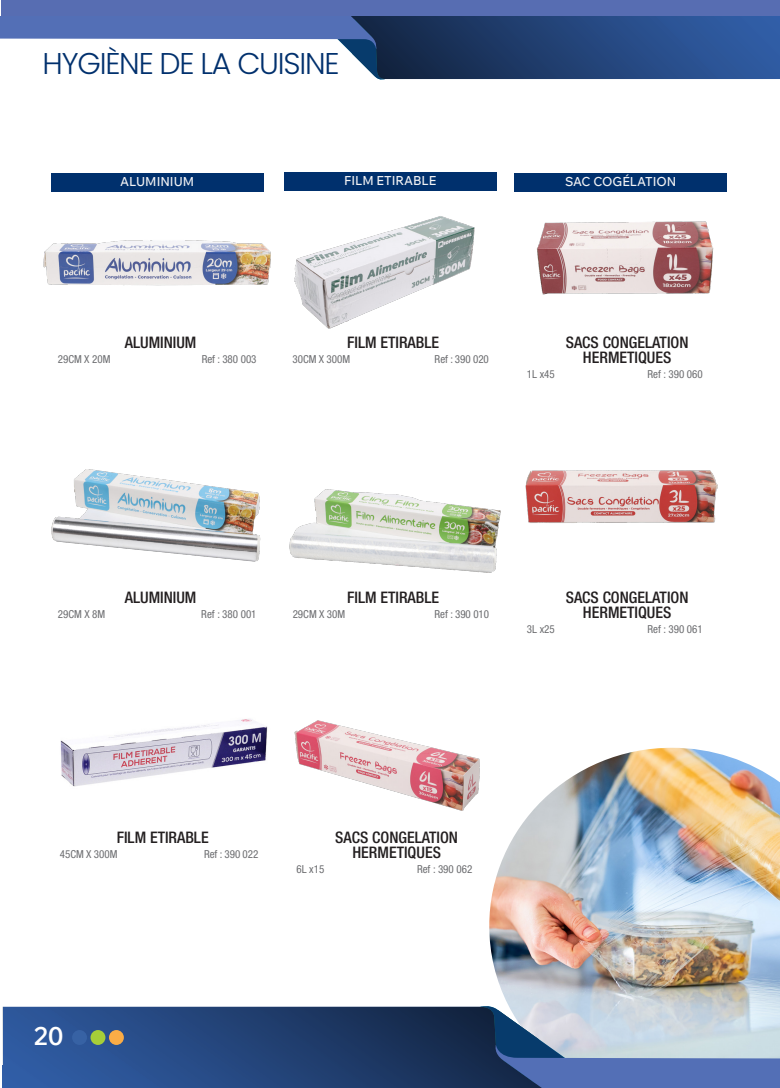
<style>
.page{position:relative;width:780px;height:1088px;background:#fff}
.page>*{position:absolute;margin:0;border:0;box-sizing:border-box;transform-origin:0 0}
.t1{font:300 30px "Poppins";letter-spacing:-.04em;color:#00306d}
.t2{font:600 25px "Wix Madefor Text";color:#fff}
.Nom_objet{font:500 condensed 15.88px/15px "Helvetica Neue";color:#231f20;text-align:center}
.t3{font:500 12.5px "Wix Madefor Text";color:#f2f2f4}
.descriptif_objet{font:condensed 11px "Helvetica Neue LT Std";color:#6c6d70}
</style>
<div class="page">
<div style="left:1px;top:0;width:778px;height:18px;background:#576db2"></div>
<img style="left:489px;top:748px;width:291px;height:256px">
<svg style="left:3px;top:1007px;width:477px;height:81px;background:#234378"></svg>
<svg style="left:480px;top:1004px;width:300px;height:84px;background:#8a9ebf"></svg>
<svg style="left:0;top:16px;width:780px;height:64px"></svg>
<div style="left:51px;top:174px;width:212px;height:18px;background:#00306d"></div>
<div style="left:284px;top:172px;width:212px;height:19px;background:#00306d"></div>
<img style="left:43px;top:240px;width:228px;height:46px">
<img style="left:51px;top:469px;width:210px;height:93px">
<img style="left:294px;top:216px;width:181px;height:113px">
<img style="left:514px;top:173px;width:213px;height:122px">
<img style="left:525px;top:470px;width:193px;height:53px">
<img style="left:294px;top:720px;width:221px;height:90px">
<img style="left:289px;top:489px;width:212px;height:84px">
<img style="left:60px;top:719px;width:208px;height:68px">
<div style="left:72px;top:1030px;width:15px;height:15px;background:#3762a4;border-radius:50%"></div>
<div style="left:90px;top:1030px;width:15px;height:15px;background:#a6ce39;border-radius:50%"></div>
<div style="left:109px;top:1030px;width:15px;height:15px;background:#faac46;border-radius:50%"></div>
<p class="t1" style="left:43px;top:46px;width:299px">HYGIÈNE DE LA CUISINE</p>
<p class="t3" style="left:120px;top:172px;width:76px">ALUMINIUM</p>
<p class="t3" style="left:344px;top:171px;width:93px">FILM ETIRABLE</p>
<p class="t3" style="left:565px;top:172px;width:113px">SAC COGÉLATION</p>
<p class="Nom_objet" style="left:125px;top:334px;width:73px">ALUMINIUM</p>
<p class="descriptif_objet" style="left:58px;top:352px;width:54px">29CM X 20M</p>
<p class="descriptif_objet" style="left:202px;top:352px;width:56px">Ref : 380 003</p>
<p class="Nom_objet" style="left:347px;top:334px;width:93px">FILM ETIRABLE</p>
<p class="descriptif_objet" style="left:292px;top:352px;width:59px">30CM X 300M</p>
<p class="descriptif_objet" style="left:434px;top:352px;width:56px">Ref : 390 020</p>
<p class="Nom_objet" style="left:565px;top:334px;width:124px">SACS CONGELATION<br>HERMETIQUES</p>
<p class="descriptif_objet" style="left:527px;top:367px;width:29px">1L x45</p>
<p class="descriptif_objet" style="left:647px;top:367px;width:57px">Ref : 390 060</p>
<p class="Nom_objet" style="left:125px;top:589px;width:73px">ALUMINIUM</p>
<p class="descriptif_objet" style="left:58px;top:607px;width:49px">29CM X 8M</p>
<p class="descriptif_objet" style="left:201px;top:607px;width:57px">Ref : 380 001</p>
<p class="Nom_objet" style="left:347px;top:589px;width:93px">FILM ETIRABLE</p>
<p class="descriptif_objet" style="left:293px;top:607px;width:54px">29CM X 30M</p>
<p class="descriptif_objet" style="left:434px;top:607px;width:56px">Ref : 390 010</p>
<p class="Nom_objet" style="left:565px;top:589px;width:124px">SACS CONGELATION<br>HERMETIQUES</p>
<p class="descriptif_objet" style="left:527px;top:622px;width:29px">3L x25</p>
<p class="descriptif_objet" style="left:647px;top:622px;width:57px">Ref : 390 061</p>
<p class="Nom_objet" style="left:117px;top:829px;width:93px">FILM ETIRABLE</p>
<p class="descriptif_objet" style="left:60px;top:847px;width:59px">45CM X 300M</p>
<p class="descriptif_objet" style="left:204px;top:847px;width:56px">Ref : 390 022</p>
<p class="Nom_objet" style="left:335px;top:829px;width:124px">SACS CONGELATION<br>HERMETIQUES</p>
<p class="descriptif_objet" style="left:296px;top:862px;width:29px">6L x15</p>
<p class="descriptif_objet" style="left:417px;top:862px;width:57px">Ref : 390 062</p>
<p class="t2" style="left:34px;top:1016px;width:31px">20</p>
</div>
